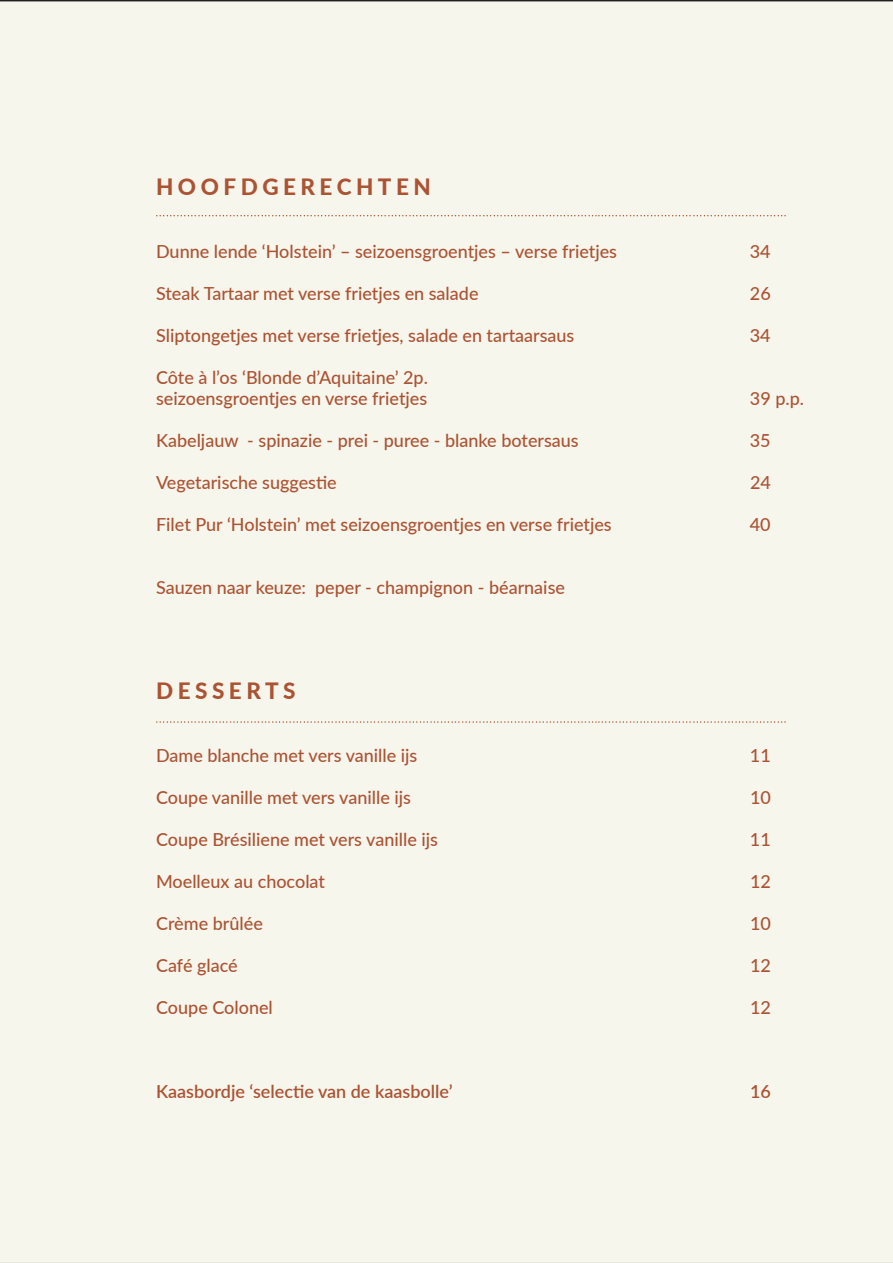
<style>
.page{position:relative;width:893px;height:1263px;background:#f7f6ed}
.page>*{position:absolute;margin:0;border:0;box-sizing:border-box;transform-origin:0 0}
.t1{font:800 22.5px "Lato";letter-spacing:.2em;color:#ab5333}
.t2{font:500 18px/21px "Lato";color:#ab5333}
.t3{font:600 18px "Lato";color:#ab5333}
</style>
<div class="page">
<svg style="left:156px;top:215px;width:630px;height:1px"></svg>
<svg style="left:156px;top:721px;width:630px;height:2px"></svg>
<p class="t1" style="left:156px;top:170px;width:276px">HOOFDGERECHTEN</p>
<p class="t2" style="left:156px;top:240px;width:462px">Dunne lende ‘Holstein’ – seizoensgroentjes – verse frietjes</p>
<p class="t2" style="left:750px;top:240px;width:22px">34</p>
<p class="t2" style="left:156px;top:282px;width:324px">Steak Tartaar met verse frietjes en salade</p>
<p class="t2" style="left:750px;top:282px;width:22px">26</p>
<p class="t2" style="left:156px;top:324px;width:420px">Sliptongetjes met verse frietjes, salade en tartaarsaus</p>
<p class="t2" style="left:750px;top:324px;width:22px">34</p>
<p class="t2" style="left:156px;top:366px;width:273px">Côte à l’os ‘Blonde d’Aquitaine’ 2p. seizoensgroentjes en verse frietjes</p>
<p class="t2" style="left:750px;top:387px;width:56px">39 p.p.</p>
<p class="t2" style="left:156px;top:429px;width:424px">Kabeljauw - spinazie - prei - puree - blanke botersaus</p>
<p class="t2" style="left:750px;top:429px;width:22px">35</p>
<p class="t2" style="left:156px;top:471px;width:182px">Vegetarische suggestie</p>
<p class="t2" style="left:750px;top:471px;width:22px">24</p>
<p class="t2" style="left:156px;top:513px;width:457px">Filet Pur ‘Holstein’ met seizoensgroentjes en verse frietjes</p>
<p class="t2" style="left:750px;top:513px;width:22px">40</p>
<p class="t2" style="left:156px;top:576px;width:410px">Sauzen naar keuze: peper - champignon - béarnaise</p>
<p class="t1" style="left:156px;top:674px;width:141px">DESSERTS</p>
<p class="t2" style="left:156px;top:744px;width:263px">Dame blanche met vers vanille ijs</p>
<p class="t2" style="left:750px;top:744px;width:22px">11</p>
<p class="t2" style="left:156px;top:786px;width:256px">Coupe vanille met vers vanille ijs</p>
<p class="t2" style="left:750px;top:786px;width:22px">10</p>
<p class="t2" style="left:156px;top:828px;width:283px">Coupe Brésiliene met vers vanille ijs</p>
<p class="t2" style="left:750px;top:828px;width:22px">11</p>
<p class="t2" style="left:156px;top:870px;width:170px">Moelleux au chocolat</p>
<p class="t2" style="left:750px;top:870px;width:22px">12</p>
<p class="t2" style="left:156px;top:912px;width:108px">Crème brûlée</p>
<p class="t2" style="left:750px;top:912px;width:22px">10</p>
<p class="t2" style="left:156px;top:954px;width:83px">Café glacé</p>
<p class="t2" style="left:750px;top:954px;width:22px">12</p>
<p class="t2" style="left:156px;top:996px;width:118px">Coupe Colonel</p>
<p class="t2" style="left:750px;top:996px;width:22px">12</p>
<p class="t3" style="left:156px;top:1079px;width:298px">Kaasbordje ‘selectie van de kaasbolle’</p>
<p class="t3" style="left:750px;top:1079px;width:22px">16</p>
</div>
